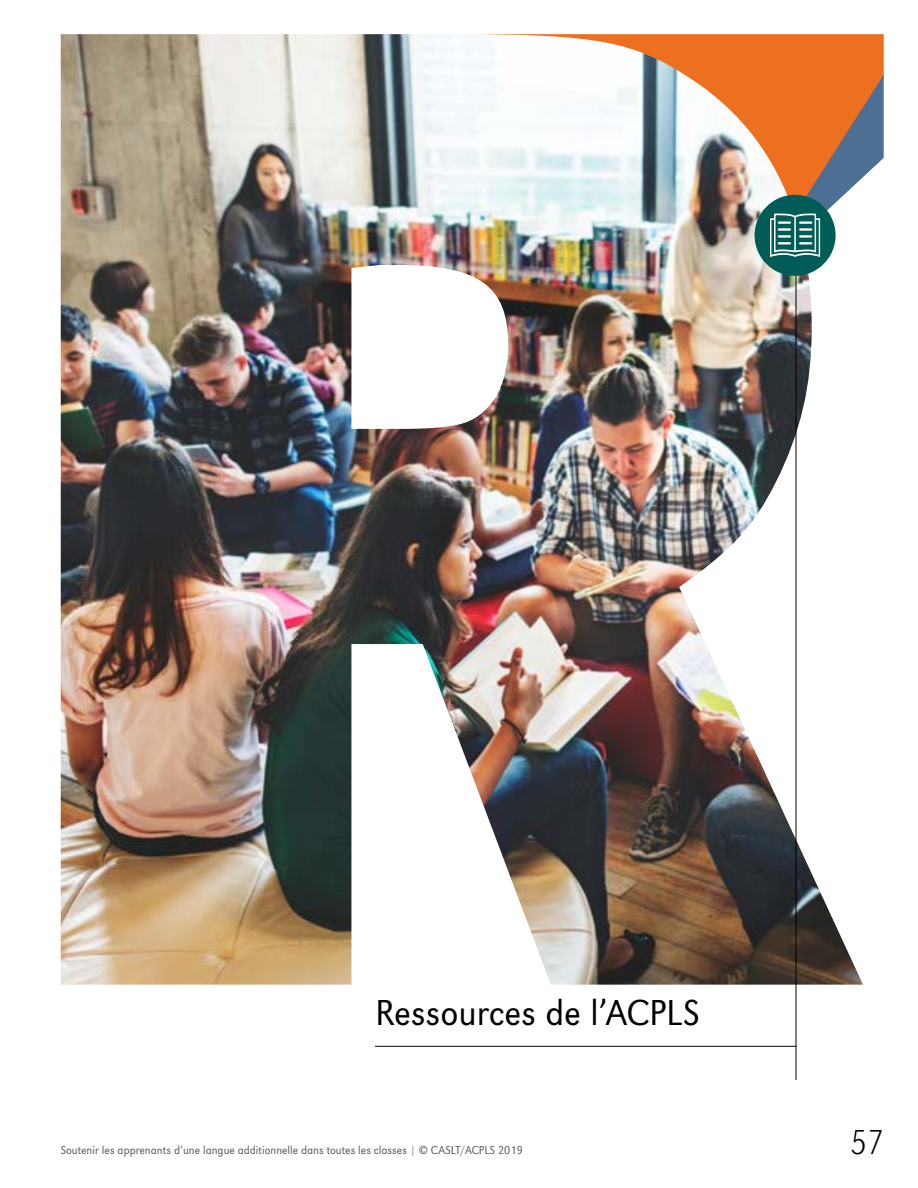
<style>
.page{position:relative;width:918px;height:1188px;background:#fff}
.page>*{position:absolute;margin:0;border:0;box-sizing:border-box;transform-origin:0 0}
.t1{font:300 37.5px "URW Grotesk Nar";color:#000}
.t2{font:300 expanded 36px "URW Grotesk Ext Nar";color:#000}
.t3{font:300 12px "URW Grotesk Nar";color:#58595b}
</style>
<div class="page">
<img style="left:60px;top:34px;width:803px;height:1046px">
<svg style="left:456px;top:34px;width:428px;height:183px"></svg>
<div style="left:755px;top:195px;width:81px;height:81px;background:#005c56;border-radius:50%"></div>
<svg style="left:770px;top:75px;width:114px;height:182px"></svg>
<hr style="left:375px;top:1046px;width:421px;height:1px;background:#000">
<hr style="left:796px;top:276px;width:1px;height:804px;background:#000">
<h1 class="t1" style="left:375px;top:990px;width:326px">Ressources de l’ACPLS</h1>
<p class="t3" style="left:61px;top:1143px;width:464px">Soutenir les apprenants d’une langue additionnelle dans toutes les classes | © CASLT/ACPLS 2019</p>
<h2 class="t2" style="left:850px;top:1121px;width:36px">57</h2>
</div>
